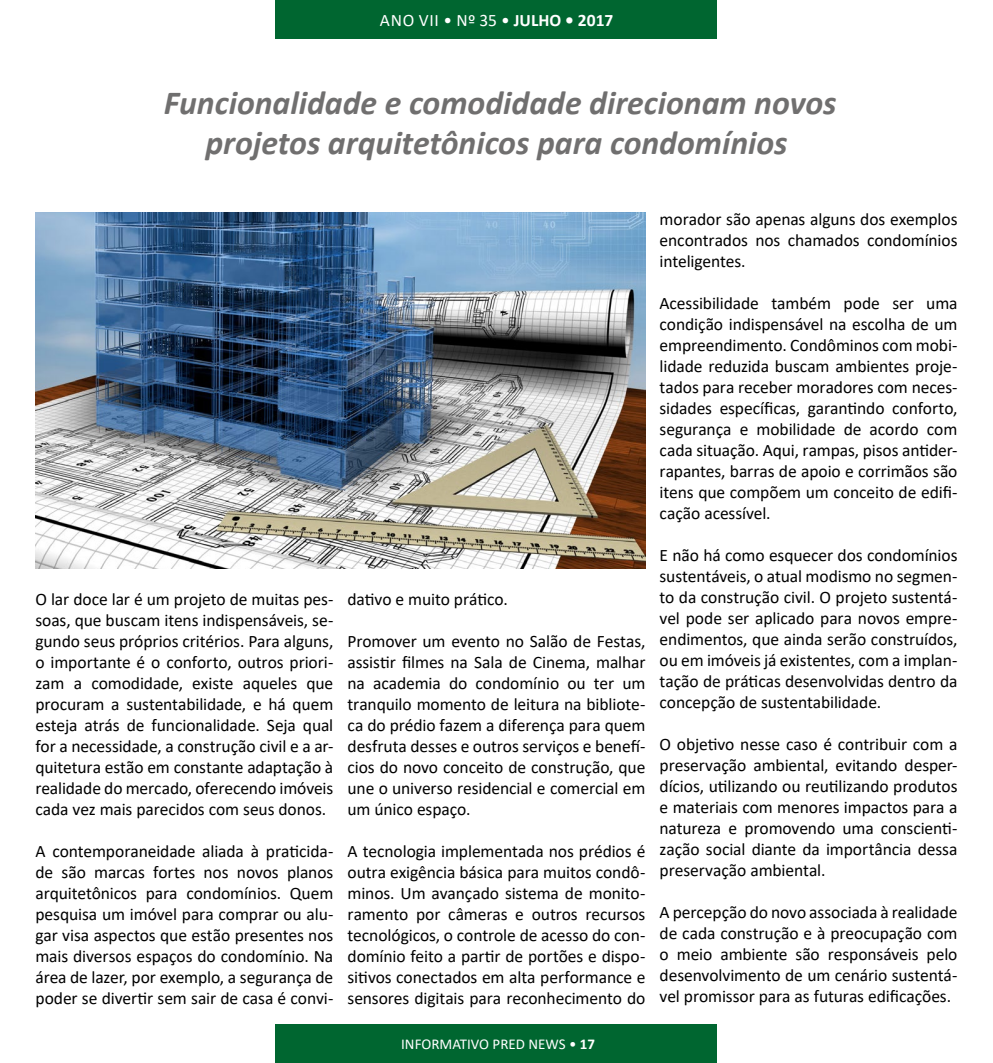
<style>
.page{position:relative;width:993px;height:1063px;background:#fff}
.page>*{position:absolute;margin:0;border:0;box-sizing:border-box;transform-origin:0 0}
.t1{font:italic 700 33.75px/40.5px "Calibri";color:#706f6f;text-align:center}
.t2{font:17.5px/21px "Calibri";letter-spacing:-.005em;color:#000;text-align:justify}
.t3{font:17.5px "Calibri";letter-spacing:.04em;color:#fff}
.t4{font:15px "Calibri";color:#fff}
.s1{font-weight:700}
</style>
<div class="page">
<div style="left:276px;top:1024px;width:440px;height:39px;background:#006630"></div>
<div style="left:276px;top:0;width:440px;height:39px;background:#006630"></div>
<img style="left:35px;top:212px;width:610px;height:357px">
<p class="t3" style="left:380px;top:8px;width:235px">ANO VII • Nº 35 • <span class="s1">JULHO • 2017</span></p>
<h1 class="t1" style="left:164px;top:81px;width:674px">Funcionalidade e comodidade direcionam novos projetos arquitetônicos para condomínios</h1>
<p class="t2" style="left:35px;top:588px;width:299px">O lar doce lar é um projeto de muitas pes&shy;soas, que buscam itens indispensáveis, se&shy;gundo seus próprios critérios. Para alguns, o importante é o conforto, outros priori&shy;zam a comodidade, existe aqueles que procuram a sustentabilidade, e há quem esteja atrás de funcionalidade. Seja qual for a necessidade, a construção civil e a ar&shy;quitetura estão em constante adaptação à realidade do mercado, oferecendo imóveis cada vez mais parecidos com seus donos.</p>
<p class="t2" style="left:35px;top:840px;width:299px">A contemporaneidade aliada à praticida&shy;de são marcas fortes nos novos planos arquitetônicos para condomínios. Quem pesquisa um imóvel para comprar ou alu&shy;gar visa aspectos que estão presentes nos mais diversos espaços do condomínio. Na área de lazer, por exemplo, a segurança de poder se divertir sem sair de casa é convi-</p>
<p class="t2" style="left:347px;top:588px;width:162px">dativo e muito prático.</p>
<p class="t2" style="left:347px;top:630px;width:299px">Promover um evento no Salão de Festas, assistir filmes na Sala de Cinema, malhar na academia do condomínio ou ter um tranquilo momento de leitura na bibliote&shy;ca do prédio fazem a diferença para quem desfruta desses e outros serviços e benefí&shy;cios do novo conceito de construção, que une o universo residencial e comercial em um único espaço.</p>
<p class="t2" style="left:347px;top:840px;width:299px">A tecnologia implementada nos prédios é outra exigência básica para muitos condô&shy;minos. Um avançado sistema de monito&shy;ramento por câmeras e outros recursos tecnológicos, o controle de acesso do con&shy;domínio feito a partir de portões e dispo&shy;sitivos conectados em alta performance e sensores digitais para reconhecimento do</p>
<p class="t4" style="left:401px;top:1034px;width:195px">INFORMATIVO PRED NEWS • <span class="s1">17</span></p>
<p class="t2" style="left:659px;top:209px;width:299px">morador são apenas alguns dos exemplos encontrados nos chamados condomínios inteligentes.</p>
<p class="t2" style="left:659px;top:293px;width:299px">Acessibilidade também pode ser uma condição indispensável na escolha de um empreendimento. Condôminos com mobi&shy;lidade reduzida buscam ambientes proje&shy;tados para receber moradores com neces&shy;sidades específicas, garantindo conforto, segurança e mobilidade de acordo com cada situação. Aqui, rampas, pisos antider&shy;rapantes, barras de apoio e corrimãos são itens que compõem um conceito de edifi&shy;cação acessível.</p>
<p class="t2" style="left:659px;top:545px;width:299px">E não há como esquecer dos condomínios sustentáveis, o atual modismo no segmen&shy;to da construção civil. O projeto sustentá&shy;vel pode ser aplicado para novos empre&shy;endimentos, que ainda serão construídos, ou em imóveis já existentes, com a implan&shy;tação de práticas desenvolvidas dentro da concepção de sustentabilidade.</p>
<p class="t2" style="left:659px;top:734px;width:299px">O objetivo nesse caso é contribuir com a preservação ambiental, evitando desper&shy;dícios, utilizando ou reutilizando produtos e materiais com menores impactos para a natureza e promovendo uma conscienti&shy;zação social diante da importância dessa preservação ambiental.</p>
<p class="t2" style="left:659px;top:902px;width:299px">A percepção do novo associada à realidade de cada construção e à preocupação com o meio ambiente são responsáveis pelo desenvolvimento de um cenário sustentá&shy;vel promissor para as futuras edificações.</p>
</div>
